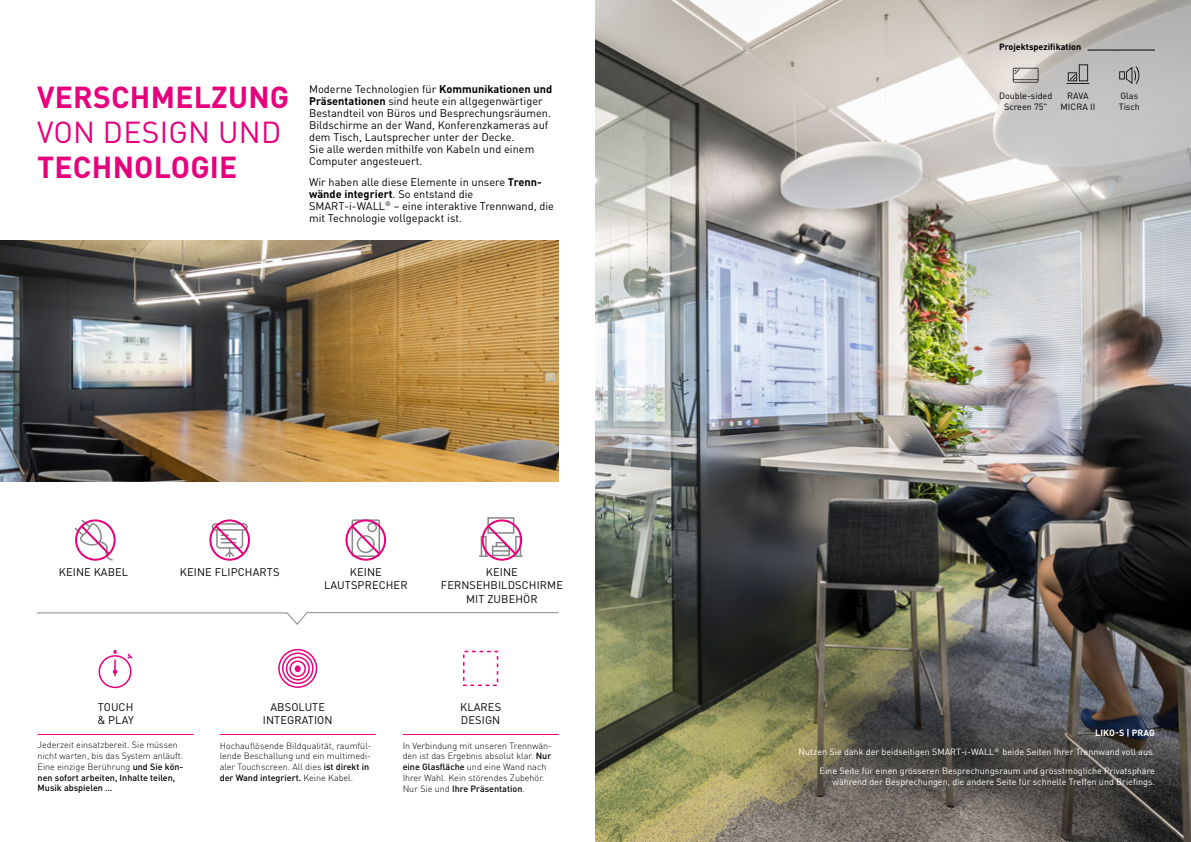
<style>
.page{position:relative;width:1191px;height:842px;background:#fff}
.page>*{position:absolute;margin:0;border:0;box-sizing:border-box;transform-origin:0 0}
.t1{font:700 30px "DIN Pro";letter-spacing:.01em;color:#e6007d}
.t2{font:30px "DIN Pro";letter-spacing:.01em;color:#e6007d}
.t3{font:11px/12px "DIN Pro";color:#000}
.t4{font:300 9px/10.8px "DIN Pro";color:#000}
.t5{font:9px/19.3px "DIN Pro";color:#fff;text-align:right}
.t6{font:9px/10.8px "DIN Pro";color:#000;text-align:center}
.t7{font:700 9px "DIN Pro";color:#000}
.s1{font-weight:700}
.s2{font-weight:500}
</style>
<div class="page">
<svg style="left:278px;top:649px;width:39px;height:39px"></svg>
<img style="left:0;top:241px;width:558px;height:241px">
<hr style="left:220px;top:734px;width:156px;height:1px;background:#e6007d">
<hr style="left:38px;top:734px;width:156px;height:1px;background:#e6007d">
<svg style="left:37px;top:612px;width:522px;height:13px"></svg>
<hr style="left:403px;top:734px;width:155px;height:1px;background:#e6007d">
<div style="left:75px;top:519px;width:41px;height:42px;border:2px solid #e6007d;border-radius:50%"></div>
<svg style="left:74px;top:519px;width:39px;height:42px"></svg>
<div style="left:209px;top:519px;width:41px;height:42px;border:2px solid #e6007d;border-radius:50%"></div>
<svg style="left:212px;top:523px;width:36px;height:34px"></svg>
<div style="left:345px;top:519px;width:41px;height:42px;border:2px solid #e6007d;border-radius:50%"></div>
<svg style="left:349px;top:519px;width:33px;height:38px"></svg>
<div style="left:481px;top:519px;width:41px;height:42px;border:2px solid #e6007d;border-radius:50%"></div>
<svg style="left:479px;top:517px;width:43px;height:40px"></svg>
<svg style="left:463px;top:651px;width:35px;height:35px"></svg>
<svg style="left:99px;top:650px;width:34px;height:38px"></svg>
<img style="left:595px;top:0;width:596px;height:842px">
<svg style="left:1012px;top:68px;width:26px;height:15px"></svg>
<svg style="left:1119px;top:66px;width:20px;height:18px"></svg>
<svg style="left:1066px;top:64px;width:23px;height:20px"></svg>
<hr style="left:1087px;top:50px;width:68px;height:1px;background:#000">
<h1 class="t1" style="left:37px;top:77px;width:253px">VERSCHMELZUNG</h1>
<h1 class="t2" style="left:37px;top:112px;width:246px">VON DESIGN UND</h1>
<h1 class="t1" style="left:37px;top:147px;width:202px">TECHNOLOGIE</h1>
<p class="t3" style="left:309px;top:83px;width:245px">Moderne Technologien für <span class="s1">Kommunikationen und Präsentationen</span> sind heute ein allgegenwärtiger Bestandteil von Büros und Besprechungsräumen.<br>Bildschirme an der Wand, Konferenzkameras auf dem Tisch, Lautsprecher unter der Decke.<br>Sie alle werden mithilfe von Kabeln und einem Computer angesteuert.</p>
<p class="t3" style="left:309px;top:176px;width:246px">Wir haben alle diese Elemente in unsere <span class="s1">Trenn&shy;wände integriert</span>. So entstand die SMART-i-WALL<sup>®</sup> – eine interaktive Trennwand, die mit Technologie vollgepackt ist.</p>
<p class="t3" style="left:59px;top:566px;width:71px">KEINE KABEL</p>
<p class="t3" style="left:180px;top:566px;width:101px">KEINE FLIPCHARTS</p>
<p class="t3" style="left:324px;top:565px;width:85px;line-height:13.2px;text-align:center">KEINE<br>LAUTSPRECHER</p>
<p class="t3" style="left:441px;top:565px;width:124px;line-height:13.2px;text-align:center">KEINE<br>FERNSEHBILDSCHIRME<br>MIT ZUBEHÖR</p>
<p class="t3" style="left:97px;top:700px;width:38px;line-height:13.2px">TOUCH &amp; PLAY</p>
<p class="t3" style="left:460px;top:700px;width:43px;line-height:13.2px">KLARES<br>DESIGN</p>
<p class="t3" style="left:263px;top:700px;width:71px;line-height:13.2px;text-align:center">ABSOLUTE<br>INTEGRATION</p>
<p class="t4" style="left:38px;top:739px;width:147px">Jederzeit einsatzbereit. Sie müssen nicht warten, bis das System anläuft.<br>Eine einzige Berührung <span class="s2">und Sie kön&shy;nen sofort arbeiten, Inhalte teilen, Musik abspielen …</span></p>
<p class="t4" style="left:403px;top:740px;width:151px">In Verbindung mit unseren Trennwän&shy;den ist das Ergebnis absolut klar. <span class="s2">Nur eine Glasfläche</span> und eine Wand nach Ihrer Wahl. Kein störendes Zubehör.<br>Nur Sie und <span class="s2">Ihre Präsentation</span>.</p>
<p class="t4" style="left:220px;top:740px;width:153px">Hochauflösende Bildqualität, raumfül&shy;lende Beschallung und ein multimedi&shy;aler Touchscreen. All dies <span class="s2">ist direkt in der Wand integriert.</span> Keine Kabel.</p>
<p class="t7" style="left:999px;top:40px;width:84px">Projektspezifikation</p>
<p class="t6" style="left:999px;top:90px;width:55px">Double-sided<br>Screen 75"</p>
<p class="t6" style="left:1060px;top:90px;width:36px">RAVA<br>MICRA II</p>
<p class="t6" style="left:1118px;top:90px;width:23px;text-align:left">Glas<br>Tisch</p>
<p class="t5" style="left:798px;top:723px;width:358px"><span class="s1">LIKO-S | PRAG<br></span>Nutzen Sie dank der beidseitigen SMART-i-WALL<sup>®</sup> beide Seiten Ihrer Trennwand voll aus.<br>Eine Seite für einen grösseren Besprechungsraum und grösstmögliche Privatsphäre</p>
<p class="t5" style="left:832px;top:772px;width:324px">während der Besprechungen, die andere Seite für schnelle Treffen und Briefings.</p>
</div>
